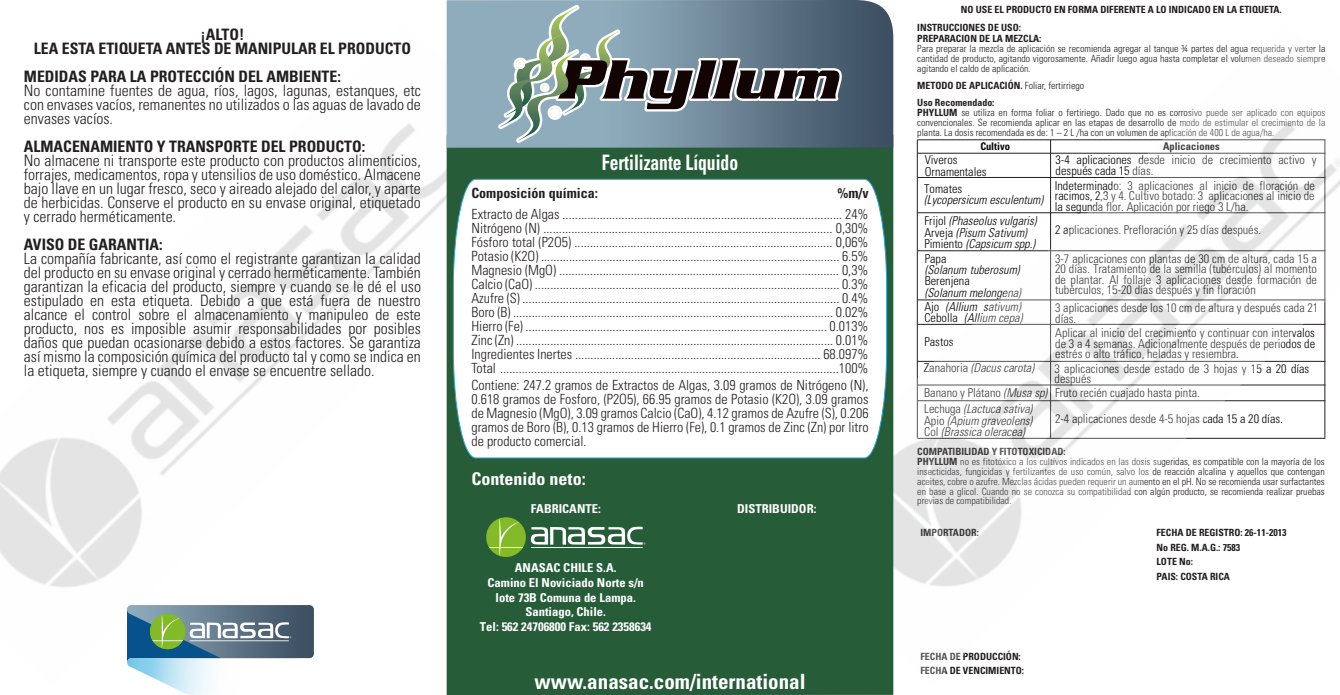
<style>
.page{position:relative;width:1340px;height:695px;background:#fff}
.page>*{position:absolute;margin:0;border:0;box-sizing:border-box;transform-origin:0 0}
.t1{font:700 condensed 21.35px "Univers";color:#fff;scale:.82 1}
.t2{font:700 condensed 21px "Univers";color:#fff}
.t3{font:700 condensed 17.5px "Univers";color:#fff}
.t4{font:300 condensed 15.75px/14px "Univers";color:#231f20;text-align:justify}
.t5{font:700 condensed 15.75px/14px "Univers";color:#231f20;text-align:center}
.t6{font:300 condensed 14px/14px "Univers";color:#231f20;text-align:justify}
.t7{font:700 condensed 14px "Univers";color:#231f20}
.t8{font:300 condensed 12.25px/10.5px "Univers";color:#050504}
.t9{font:italic 300 condensed 12.25px/11.4px "Univers";letter-spacing:.005em;color:#050504}
.t10{font:700 condensed 12.25px/14.7px "Univers";color:#fff;text-align:center}
.t11{font:700 condensed 10.5px "Univers";color:#050504}
.t12{font:300 condensed 9.97px/10px "Univers";color:#231f20;text-align:justify}
.t13{font:700 condensed 9.97px/14.9px "Univers";color:#231f20}
.s1{font-weight:300}
.s2{font-weight:700}
.s3{font-style:normal}
.s4{font-style:italic}
</style>
<div class="page">
<img style="left:0;top:124px;width:446px;height:463px">
<svg style="left:127px;top:605px;width:187px;height:89px"></svg>
<img style="left:893px;top:32px;width:446px;height:651px">
<div style="left:446px;top:148px;width:447px;height:546px;background:#275c39"></div>
<svg style="left:446px;top:0;width:447px;height:148px;background:#6d8696"></svg>
<svg style="left:486px;top:517px;width:40px;height:40px"></svg>
<svg style="left:487px;top:517px;width:37px;height:39px"></svg>
<svg style="left:530px;top:525px;width:115px;height:23px"></svg>
<svg style="left:498px;top:5px;width:344px;height:138px;background:#768992"></svg>
<svg style="left:453px;top:179px;width:434px;height:279px"></svg>
<p class="t5" style="left:34px;top:27px;width:378px">¡ALTO!<br>LEA ESTA ETIQUETA ANTES DE MANIPULAR EL PRODUCTO</p>
<p class="t5" style="left:24px;top:69px;width:318px">MEDIDAS PARA LA PROTECCIÓN DEL AMBIENTE:</p>
<p class="t4" style="left:24px;top:83px;width:398px">No contamine fuentes de agua, ríos, lagos, lagunas, estanques, etc con envases vacíos, remanentes no utilizados o las aguas de lavado de envases vacíos.</p>
<p class="t5" style="left:24px;top:139px;width:343px">ALMACENAMIENTO Y TRANSPORTE DEL PRODUCTO:</p>
<p class="t4" style="left:24px;top:153px;width:398px">No almacene ni transporte este producto con productos alimenticios, forrajes, medicamentos, ropa y utensilios de uso doméstico. Almacene bajo llave en un lugar fresco, seco y aireado alejado del calor, y aparte de herbicidas. Conserve el producto en su envase original, etiquetado y cerrado herméticamente.</p>
<p class="t5" style="left:24px;top:237px;width:140px">AVISO DE GARANTIA:</p>
<p class="t4" style="left:24px;top:251px;width:398px">La compañía fabricante, así como el registrante garantizan la calidad del producto en su envase original y cerrado herméticamente. También garantizan la eficacia del producto, siempre y cuando se le dé el uso estipulado en esta etiqueta. Debido a que está fuera de nuestro alcance el control sobre el almacenamiento y manipuleo de este producto, nos es imposible asumir responsabilidades por posibles daños que puedan ocasionarse debido a estos factores. Se garantiza así mismo la composición química del producto tal y como se indica en la etiqueta, siempre y cuando el envase se encuentre sellado.</p>
<h1 class="t1" style="left:602px;top:149px;width:167px">Fertilizante Líquido</h1>
<p class="t7" style="left:471px;top:184px;width:128px">Composición química:</p>
<p class="t7" style="left:837px;top:184px;width:33px">%m/v</p>
<p class="t6" style="left:471px;top:207px;width:398px">Extracto de Algas .......................................................................................... 24% Nitrógeno (N) ............................................................................................. 0,30% Fósforo total (P2O5) ................................................................................... 0,06% Potasio (K2O) ................................................................................................ 6.5% Magnesio (MgO) .......................................................................................... 0,3% Calcio (CaO) .................................................................................................. 0.3% Azufre (S) ...................................................................................................... 0.4% Boro (B) ....................................................................................................... 0.02% Hierro (Fe) ................................................................................................. 0.013% Zinc (Zn) ...................................................................................................... 0.01% Ingredientes Inertes ............................................................................... 68.097% Total .............................................................................................................100%</p>
<p class="t6" style="left:471px;top:378px;width:398px">Contiene: 247.2 gramos de Extractos de Algas, 3.09 gramos de Nitrógeno (N), 0.618 gramos de Fosforo, (P2O5), 66.95 gramos de Potasio (K2O), 3.09 gramos de Magnesio (MgO), 3.09 gramos Calcio (CaO), 4.12 gramos de Azufre (S), 0.206 gramos de Boro (B), 0.13 gramos de Hierro (Fe), 0.1 gramos de Zinc (Zn) por litro de producto comercial.</p>
<p class="t3" style="left:471px;top:467px;width:116px">Contenido neto:</p>
<p class="t10" style="left:530px;top:501px;width:72px">FABRICANTE:</p>
<p class="t10" style="left:480px;top:560px;width:173px">ANASAC CHILE S.A.<br>Camino El Noviciado Norte s/n lote 73B Comuna de Lampa.<br>Santiago, Chile.<br>Tel: 562 24706800 Fax: 562 2358634</p>
<p class="t10" style="left:737px;top:501px;width:81px">DISTRIBUIDOR:</p>
<h2 class="t2" style="left:534px;top:668px;width:273px">www.anasac.com/international</h2>
<p class="t13" style="left:917px;top:0;width:366px;line-height:18px;text-indent:44px">NO USE EL PRODUCTO EN FORMA DIFERENTE A LO INDICADO EN LA ETIQUETA.<br>INSTRUCCIONES DE USO:</p>
<p class="t13" style="left:917px;top:31px;width:126px">PREPARACION DE LA MEZCLA:</p>
<p class="t12" style="left:917px;top:44px;width:409px">Para preparar la mezcla de aplicación se recomienda agregar al tanque ¾ partes del agua requerida y verter la cantidad de producto, agitando vigorosamente. Añadir luego agua hasta completar el volumen deseado siempre agitando el caldo de aplicación.</p>
<p class="t13" style="left:917px;top:77px;width:168px;line-height:17px">METODO DE APLICACIÓN. <span class="s1">Foliar, fertirriego<br></span>Uso Recomendado:</p>
<p class="t12" style="left:917px;top:107px;width:409px"><span class="s2">PHYLLUM</span> se utiliza en forma foliar o fertiriego. Dado que no es corrosivo puede ser aplicado con equipos convencionales. Se recomienda aplicar en las etapas de desarrollo de modo de estimular el crecimiento de la planta. La dosis recomendada es de: 1 – 2 L /ha con un volumen de aplicación de 400 L de agua/ha.</p>
<p class="t11" style="left:980px;top:140px;width:31px">Cultivo</p>
<p class="t11" style="left:1163px;top:140px;width:58px">Aplicaciones</p>
<p class="t8" style="left:924px;top:154px;width:63px;line-height:11.4px">Viveros<br>Ornamentales</p>
<p class="t8" style="left:924px;top:183px;width:40px">Tomates</p>
<p class="t9" style="left:924px;top:190px;width:120px;line-height:20.8px">(Lycopersicum esculentum)<br><span class="s3">Frijol</span> (Phaseolus vulgaris)</p>
<p class="t9" style="left:924px;top:226px;width:112px"><span class="s3">Arveja</span> (Pisum Sativum)<br><span class="s3">Pimiento</span> (Capsicum spp.)</p>
<p class="t8" style="left:1055px;top:224px;width:208px">2 aplicaciones. Prefloración y 25 días después.</p>
<p class="t8" style="left:924px;top:253px;width:23px">Papa</p>
<p class="t9" style="left:924px;top:264px;width:96px">(Solanum tuberosum)</p>
<p class="t8" style="left:924px;top:276px;width:47px">Berenjena</p>
<p class="t9" style="left:924px;top:285px;width:98px;line-height:14.2px">(Solanum melongena)<br><span class="s3">Ajo</span> (Allium sativum)</p>
<p class="t8" style="left:924px;top:306px;width:100px;line-height:23.3px">Cebolla <span class="s4">(Allium cepa)<br></span>Pastos</p>
<p class="t8" style="left:923px;top:355px;width:125px;line-height:24.5px">Zanahoria <span class="s4">(Dacus carota)<br></span>Banano y Plátano <span class="s4">(Musa sp)</span></p>
<p class="t9" style="left:924px;top:403px;width:110px;text-align:justify"><span class="s3">Lechuga</span> (Lactuca sativa)<br><span class="s3">Apio</span> (Apium graveolens)<br><span class="s3">Col</span> (Brassica oleracea)</p>
<p class="t8" style="left:1055px;top:154px;width:262px">3-4 aplicaciones desde inicio de crecimiento activo y después cada 15 días.</p>
<p class="t8" style="left:1054px;top:180px;width:261px;text-align:justify">Indeterminado: 3 aplicaciones al inicio de floración de racimos, 2,3 y 4. Cultivo botado: 3 aplicaciones al inicio de la segunda flor. Aplicación por riego 3 L/ha.</p>
<p class="t8" style="left:1055px;top:253px;width:263px;text-align:justify">3-7 aplicaciones con plantas de 30 cm de altura, cada 15 a 20 días. Tratamiento de la semilla (tubérculos) al momento de plantar. Al follaje 3 aplicaciones desde formación de tubérculos, 15-20 días después y fin floración</p>
<p class="t8" style="left:1055px;top:303px;width:264px">3 aplicaciones desde los 10 cm de altura y después cada 21 días.</p>
<p class="t8" style="left:1055px;top:327px;width:261px;text-align:justify">Aplicar al inicio del crecimiento y continuar con intervalos de 3 a 4 semanas. Adicionalmente después de periodos de estrés o alto tráfico, heladas y resiembra.</p>
<p class="t8" style="left:1054px;top:363px;width:256px">3 aplicaciones desde estado de 3 hojas y 15 a 20 días después</p>
<p class="t8" style="left:1055px;top:380px;width:229px;line-height:25.4px">Fruto recién cuajado hasta pinta.<br>2-4 aplicaciones desde 4-5 hojas cada 15 a 20 días.</p>
<p class="t12" style="left:917px;top:446px;width:409px;text-align:left"><span class="s2">COMPATIBILIDAD Y FITOTOXICIDAD:<br>PHYLLUM</span> no es fitotóxico a los cultivos indicados en las dosis sugeridas, es compatible con la mayoría de los insecticidas, fungicidas y fertilizantes de uso común, salvo los de reacción alcalina y aquellos que contengan aceites, cobre o azufre. Mezclas ácidas pueden requerir un aumento en el pH. No se recomienda usar surfactantes en base a glicol. Cuando no se conozca su compatibilidad con algún producto, se recomienda realizar pruebas previas de compatibilidad.</p>
<p class="t13" style="left:920px;top:524px;width:60px">IMPORTADOR:</p>
<p class="t13" style="left:920px;top:648px;width:105px">FECHA DE PRODUCCIÓN:<br>FECHA DE VENCIMIENTO:</p>
<p class="t13" style="left:1156px;top:524px;width:132px">FECHA DE REGISTRO: 26-11-2013<br>No REG. M.A.G.: 7583<br>LOTE No:<br>PAIS: COSTA RICA</p>
</div>
